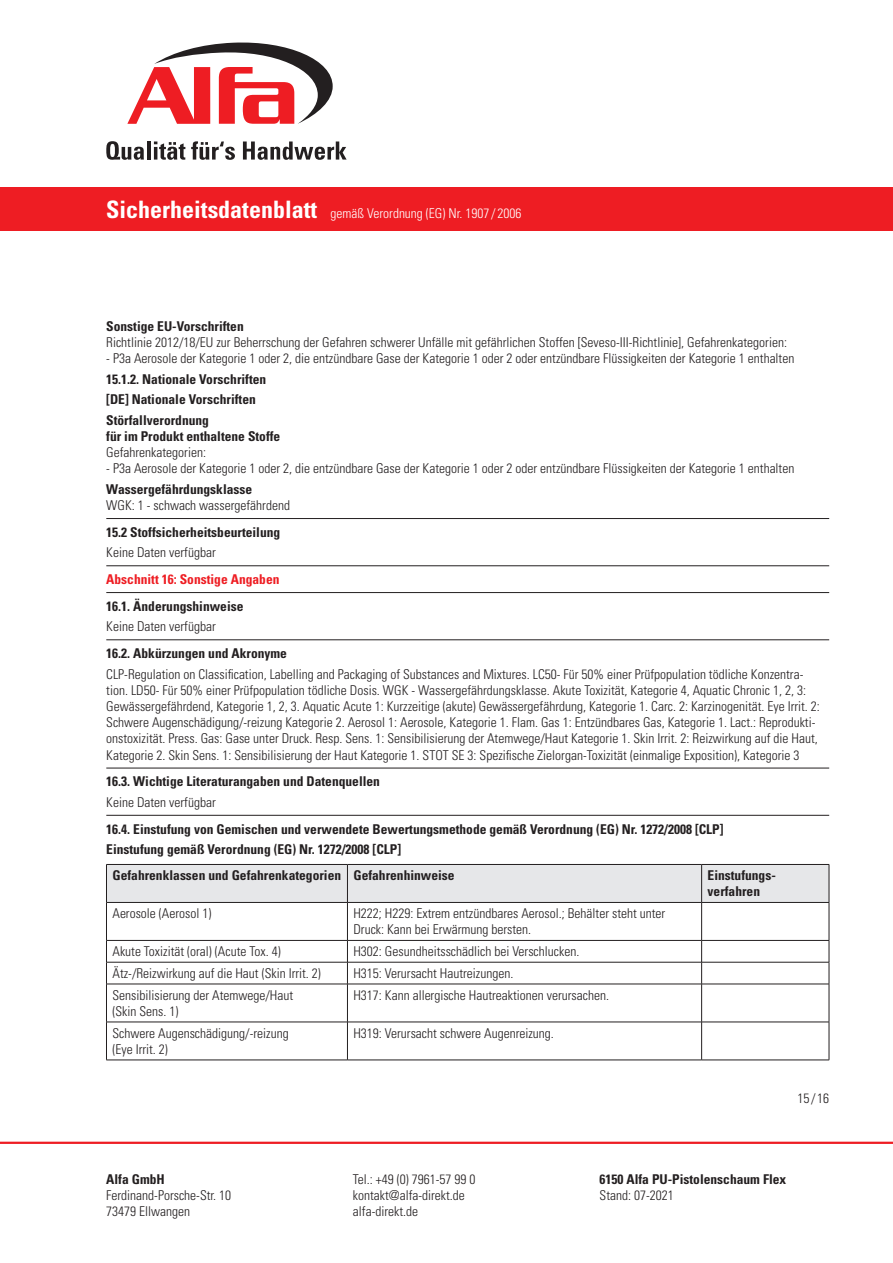
<style>
.page{position:relative;width:893px;height:1263px;background:#fff}
.page>*{position:absolute;margin:0;border:0;box-sizing:border-box;transform-origin:0 0}
.Gliederungspunkte{font:300 condensed 13.5px/16.2px "Univers LT Std";color:#231f20}
.Gliederungspunkte-2{font:700 condensed 13.5px/16.2px "Univers LT Std";color:#231f20}
.Fließtext{font:300 condensed 13.5px/16.2px "Univers LT Std";color:#231f20}
.Fließtext-2{font:700 condensed 13.5px/16.2px "Univers LT Std";color:#231f20}
.t1{font:300 condensed 13.5px "Univers LT Std";color:#fff}
.Gliederungspunkte-3{font:700 condensed 13.5px "Univers LT Std";color:#ee1d23}
.s1{font-weight:700;font-size:24px}
.s2{font-weight:700}
.s3{font-weight:300}
</style>
<div class="page">
<hr style="left:0;top:1142px;width:893px;height:2px;background:#ee1d23">
<div style="left:0;top:187px;width:893px;height:44px;background:#ee1d23"></div>
<svg style="left:106px;top:141px;width:38px;height:19px"></svg>
<hr style="left:147px;top:141px;width:3px;height:19px;background:#231f20">
<svg style="left:154px;top:141px;width:31px;height:19px"></svg>
<svg style="left:191px;top:141px;width:44px;height:19px"></svg>
<svg style="left:243px;top:141px;width:104px;height:19px"></svg>
<svg style="left:127px;top:42px;width:206px;height:82px"></svg>
<hr style="left:106px;top:565px;width:723px;height:1px;background:#231f20">
<hr style="left:106px;top:592px;width:723px;height:1px;background:#231f20">
<hr style="left:106px;top:815px;width:723px;height:1px;background:#231f20">
<hr style="left:106px;top:518px;width:723px;height:1px;background:#231f20">
<hr style="left:106px;top:639px;width:723px;height:1px;background:#231f20">
<hr style="left:106px;top:768px;width:723px;height:1px;background:#231f20">
<div style="left:107px;top:865px;width:722px;height:37px;background:#e6e7e9"></div>
<hr style="left:106px;top:864px;width:241px;height:1px;background:#231f20">
<hr style="left:106px;top:865px;width:1px;height:37px;background:#231f20">
<hr style="left:347px;top:864px;width:355px;height:1px;background:#231f20">
<hr style="left:347px;top:865px;width:1px;height:37px;background:#231f20">
<hr style="left:702px;top:864px;width:127px;height:1px;background:#231f20">
<hr style="left:701px;top:865px;width:1px;height:37px;background:#231f20">
<hr style="left:829px;top:865px;width:1px;height:37px;background:#231f20">
<hr style="left:106px;top:902px;width:241px;height:1px;background:#231f20">
<hr style="left:106px;top:903px;width:1px;height:37px;background:#231f20">
<hr style="left:347px;top:902px;width:355px;height:1px;background:#231f20">
<hr style="left:347px;top:903px;width:1px;height:37px;background:#231f20">
<hr style="left:702px;top:902px;width:127px;height:1px;background:#231f20">
<hr style="left:701px;top:903px;width:1px;height:37px;background:#231f20">
<hr style="left:829px;top:903px;width:1px;height:37px;background:#231f20">
<hr style="left:106px;top:940px;width:241px;height:1px;background:#231f20">
<hr style="left:347px;top:940px;width:355px;height:1px;background:#231f20">
<hr style="left:702px;top:940px;width:127px;height:1px;background:#231f20">
<hr style="left:106px;top:962px;width:241px;height:1px;background:#231f20">
<svg style="left:106px;top:940px;width:1px;height:44px"></svg>
<hr style="left:347px;top:962px;width:355px;height:1px;background:#231f20">
<svg style="left:347px;top:940px;width:1px;height:44px"></svg>
<hr style="left:702px;top:962px;width:127px;height:1px;background:#231f20">
<svg style="left:701px;top:940px;width:1px;height:44px"></svg>
<svg style="left:829px;top:940px;width:1px;height:44px"></svg>
<hr style="left:106px;top:984px;width:241px;height:1px;background:#231f20">
<hr style="left:106px;top:984px;width:1px;height:38px;background:#231f20">
<hr style="left:347px;top:984px;width:355px;height:1px;background:#231f20">
<hr style="left:347px;top:984px;width:1px;height:38px;background:#231f20">
<hr style="left:702px;top:984px;width:127px;height:1px;background:#231f20">
<hr style="left:701px;top:984px;width:1px;height:38px;background:#231f20">
<hr style="left:829px;top:984px;width:1px;height:38px;background:#231f20">
<hr style="left:106px;top:1022px;width:241px;height:1px;background:#231f20">
<hr style="left:106px;top:1022px;width:1px;height:38px;background:#231f20">
<hr style="left:347px;top:1022px;width:355px;height:1px;background:#231f20">
<hr style="left:347px;top:1022px;width:1px;height:38px;background:#231f20">
<hr style="left:702px;top:1022px;width:127px;height:1px;background:#231f20">
<hr style="left:701px;top:1022px;width:1px;height:38px;background:#231f20">
<hr style="left:829px;top:1022px;width:1px;height:38px;background:#231f20">
<hr style="left:106px;top:1060px;width:241px;height:1px;background:#231f20">
<hr style="left:347px;top:1060px;width:355px;height:1px;background:#231f20">
<hr style="left:702px;top:1060px;width:127px;height:1px;background:#231f20">
<p class="t1" style="left:106px;top:205px;width:417px"><span class="s1">Sicherheitsdatenblatt</span> gemäß Verordnung (EG) Nr. 1907 / 2006</p>
<p class="Gliederungspunkte" style="left:106px;top:318px;width:682px"><span class="s2">Sonstige EU-Vorschriften<br></span>Richtlinie 2012/18/EU zur Beherrschung der Gefahren schwerer Unfälle mit gefährlichen Stoffen [Seveso-III-Richtlinie], Gefahrenkategorien:</p>
<p class="Gliederungspunkte" style="left:106px;top:351px;width:690px">- P3a Aerosole der Kategorie 1 oder 2, die entzündbare Gase der Kategorie 1 oder 2 oder entzündbare Flüssigkeiten der Kategorie 1 enthalten</p>
<p class="Gliederungspunkte-2" style="left:106px;top:371px;width:161px">15.1.2. Nationale Vorschriften</p>
<p class="Gliederungspunkte-2" style="left:106px;top:391px;width:151px">[DE] Nationale Vorschriften</p>
<p class="Gliederungspunkte-2" style="left:106px;top:412px;width:176px">Störfallverordnung<br>für im Produkt enthaltene Stoffe<br><span class="s3">Gefahrenkategorien:</span></p>
<p class="Gliederungspunkte" style="left:106px;top:460px;width:690px">- P3a Aerosole der Kategorie 1 oder 2, die entzündbare Gase der Kategorie 1 oder 2 oder entzündbare Flüssigkeiten der Kategorie 1 enthalten</p>
<p class="Gliederungspunkte" style="left:106px;top:481px;width:185px"><span class="s2">Wassergefährdungsklasse<br></span>WGK: 1 - schwach wassergefährdend</p>
<p class="Gliederungspunkte-2" style="left:106px;top:524px;width:175px">15.2 Stoffsicherheitsbeurteilung</p>
<p class="Gliederungspunkte" style="left:106px;top:544px;width:111px">Keine Daten verfügbar</p>
<p class="Gliederungspunkte-3" style="left:106px;top:571px;width:175px">Abschnitt 16: Sonstige Angaben</p>
<p class="Gliederungspunkte-2" style="left:106px;top:598px;width:139px">16.1. Änderungshinweise</p>
<p class="Gliederungspunkte" style="left:106px;top:618px;width:111px">Keine Daten verfügbar</p>
<p class="Gliederungspunkte-2" style="left:106px;top:645px;width:182px">16.2. Abkürzungen und Akronyme</p>
<p class="Gliederungspunkte" style="left:106px;top:666px;width:715px">CLP-Regulation on Classification, Labelling and Packaging of Substances and Mixtures. LC50- Für 50% einer Prüfpopulation tödliche Konzentra&shy;tion. LD50- Für 50% einer Prüfpopulation tödliche Dosis. WGK - Wassergefährdungsklasse. Akute Toxizität, Kategorie 4, Aquatic Chronic 1, 2, 3:<br>Gewässergefährdend, Kategorie 1, 2, 3. Aquatic Acute 1: Kurzzeitige (akute) Gewässergefährdung, Kategorie 1. Carc. 2: Karzinogenität. Eye Irrit. 2:<br>Schwere Augenschädigung/-reizung Kategorie 2. Aerosol 1: Aerosole, Kategorie 1. Flam. Gas 1: Entzündbares Gas, Kategorie 1. Lact.: Reprodukti&shy;onstoxizität. Press. Gas: Gase unter Druck. Resp. Sens. 1: Sensibilisierung der Atemwege/Haut Kategorie 1. Skin Irrit. 2: Reizwirkung auf die Haut, Kategorie 2. Skin Sens. 1: Sensibilisierung der Haut Kategorie 1. STOT SE 3: Spezifische Zielorgan-Toxizität (einmalige Exposition), Kategorie 3</p>
<p class="Gliederungspunkte-2" style="left:106px;top:773px;width:275px">16.3. Wichtige Literaturangaben und Datenquellen</p>
<p class="Gliederungspunkte" style="left:106px;top:794px;width:111px">Keine Daten verfügbar</p>
<p class="Gliederungspunkte-2" style="left:106px;top:821px;width:619px">16.4. Einstufung von Gemischen und verwendete Bewertungsmethode gemäß Verordnung (EG) Nr. 1272/2008 [CLP]</p>
<p class="Gliederungspunkte-2" style="left:106px;top:841px;width:296px">Einstufung gemäß Verordnung (EG) Nr. 1272/2008 [CLP]</p>
<p class="Fließtext-2" style="left:112px;top:867px;width:230px">Gefahrenklassen und Gefahrenkategorien</p>
<p class="Fließtext-2" style="left:353px;top:867px;width:103px">Gefahrenhinweise</p>
<p class="Fließtext-2" style="left:708px;top:867px;width:70px">Einstufungs&shy;verfahren</p>
<p class="Fließtext" style="left:112px;top:905px;width:100px">Aerosole (Aerosol 1)</p>
<p class="Fließtext" style="left:353px;top:905px;width:313px">H222; H229: Extrem entzündbares Aerosol.; Behälter steht unter<br>Druck: Kann bei Erwärmung bersten.</p>
<p class="Fließtext" style="left:112px;top:943px;width:170px">Akute Toxizität (oral) (Acute Tox. 4)</p>
<p class="Fließtext" style="left:353px;top:943px;width:227px">H302: Gesundheitsschädlich bei Verschlucken.</p>
<p class="Fließtext" style="left:112px;top:965px;width:210px">Ätz-/Reizwirkung auf die Haut (Skin Irrit. 2)</p>
<p class="Fließtext" style="left:353px;top:965px;width:161px">H315: Verursacht Hautreizungen.</p>
<p class="Fließtext" style="left:112px;top:987px;width:182px">Sensibilisierung der Atemwege/Haut (Skin Sens. 1)</p>
<p class="Fließtext" style="left:353px;top:987px;width:257px">H317: Kann allergische Hautreaktionen verursachen.</p>
<p class="Fließtext" style="left:112px;top:1025px;width:178px">Schwere Augenschädigung/-reizung (Eye Irrit. 2)</p>
<p class="Fließtext" style="left:353px;top:1025px;width:202px">H319: Verursacht schwere Augenreizung.</p>
<p class="Gliederungspunkte-2" style="left:106px;top:1171px;width:60px">Alfa GmbH</p>
<p class="Gliederungspunkte" style="left:106px;top:1187px;width:126px">Ferdinand-Porsche-Str. 10<br>73479 Ellwangen</p>
<p class="Gliederungspunkte" style="left:797px;top:1090px;width:33px">15/16</p>
<p class="Gliederungspunkte" style="left:353px;top:1171px;width:124px">Tel.: +49 (0) 7961-57 99 0 kontakt@alfa-direkt.de alfa-direkt.de</p>
<p class="Gliederungspunkte-2" style="left:600px;top:1171px;width:188px">6150 Alfa PU-Pistolenschaum Flex</p>
<p class="Gliederungspunkte" style="left:600px;top:1187px;width:76px">Stand: 07-2021</p>
</div>
